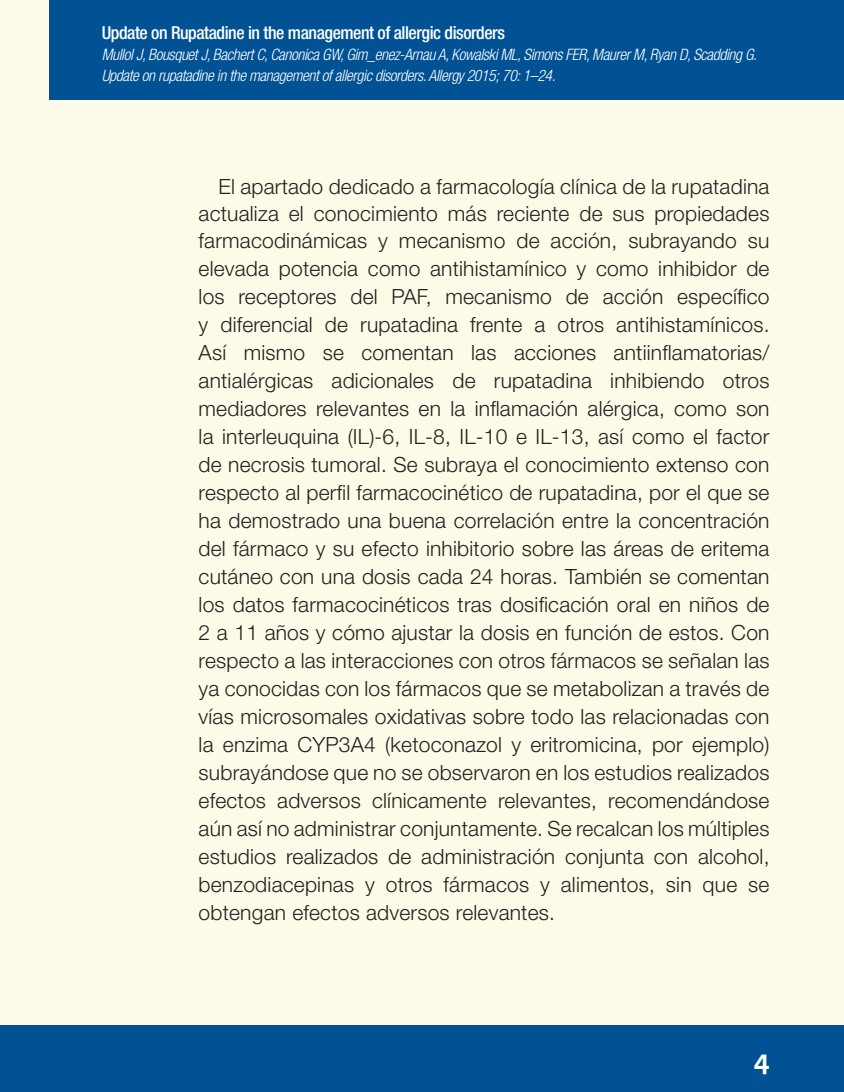
<style>
.page{position:relative;width:844px;height:1092px;background:#fff}
.page>*{position:absolute;margin:0;border:0;box-sizing:border-box;transform-origin:0 0}
.t1{font:700 28px "Frutiger Linotype";color:#fff}
.t2{font:300 21px/28px "Helvetica Neue LT Std";letter-spacing:.01em;color:#231f20;text-align:justify}
.t3{font:500 condensed 17.85px "Helvetica Neue LT Std";letter-spacing:-.025em;color:#fff}
.t4{font:italic 300 condensed 15.75px/21px "Helvetica Neue LT Std";letter-spacing:-.025em;color:#fff}
</style>
<div class="page">
<div style="left:0;top:0;width:843px;height:1025px;background:#fefae8"></div>
<div style="left:49px;top:0;width:794px;height:99px;background:#015294"></div>
<div style="left:0;top:1025px;width:843px;height:66px;background:#015294"></div>
<p class="t3" style="left:102px;top:22px;width:404px">Update on Rupatadine in the management of allergic disorders</p>
<p class="t4" style="left:102px;top:45px;width:656px">Mullol J, Bousquet J, Bachert C, Canonica GW, Gim_enez-Arnau A, Kowalski ML, Simons FER, Maurer M, Ryan D, Scadding G.<br>Update on rupatadine in the management of allergic disorders. Allergy 2015; 70: 1–24.</p>
<p class="t2" style="left:198px;top:172px;width:572px;text-indent:20px">El apartado dedicado a farmacología clínica de la rupatadina actualiza el conocimiento más reciente de sus propiedades farmacodinámicas y mecanismo de acción, subrayando su elevada potencia como antihistamínico y como inhibidor de los receptores del PAF, mecanismo de acción específico y diferencial de rupatadina frente a otros antihistamínicos.<br>Así mismo se comentan las acciones antiinflamatorias/ antialérgicas adicionales de rupatadina inhibiendo otros mediadores relevantes en la inflamación alérgica, como son la interleuquina (IL)-6, IL-8, IL-10 e IL-13, así como el factor de necrosis tumoral. Se subraya el conocimiento extenso con respecto al perfil farmacocinético de rupatadina, por el que se ha demostrado una buena correlación entre la concentración del fármaco y su efecto inhibitorio sobre las áreas de eritema cutáneo con una dosis cada 24 horas. También se comentan los datos farmacocinéticos tras dosificación oral en niños de 2 a 11 años y cómo ajustar la dosis en función de estos. Con respecto a las interacciones con otros fármacos se señalan las ya conocidas con los fármacos que se metabolizan a través de vías microsomales oxidativas sobre todo las relacionadas con la enzima CYP3A4 (ketoconazol y eritromicina, por ejemplo) subrayándose que no se observaron en los estudios realizados efectos adversos clínicamente relevantes, recomendándose aún así no administrar conjuntamente. Se recalcan los múltiples estudios realizados de administración conjunta con alcohol, benzodiacepinas y otros fármacos y alimentos, sin que se obtengan efectos adversos relevantes.</p>
<h1 class="t1" style="left:753px;top:1042px;width:17px">4</h1>
</div>
